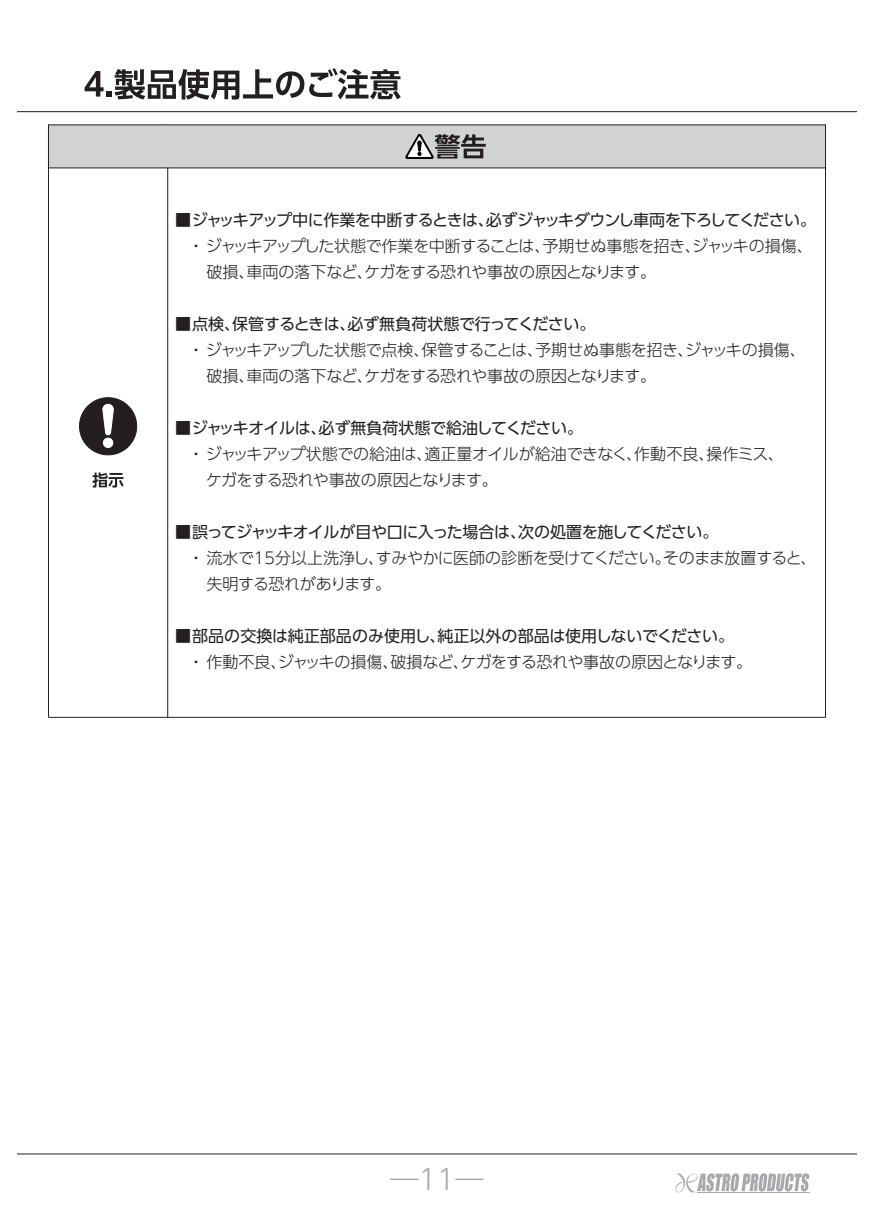
<style>
.page{position:relative;width:874px;height:1225px;background:#fff}
.page>*{position:absolute;margin:0;border:0;box-sizing:border-box;transform-origin:0 0}
.t1{font:300 28px "UD Shin Go Pr 6";color:#a8a9ad}
.t2{font:300 16px/26px "UD Shin Go Pr 6";letter-spacing:-.03em;color:#231f20}
.t3{font:16px "UD Shin Go Pr 6";letter-spacing:-.025em;color:#231f20}
.t4{font:16px "UD Shin Go Pr 6";color:#231f20}
</style>
<div class="page">
<svg style="left:675px;top:1173px;width:133px;height:20px"></svg>
<hr style="left:696px;top:1192px;width:113px;height:1px;background:#a8a9ad">
<hr style="left:17px;top:1153px;width:839px;height:1px;background:#231f20">
<hr style="left:48px;top:125px;width:1px;height:592px;background:#231f20">
<hr style="left:48px;top:717px;width:777px;height:1px;background:#231f20">
<hr style="left:824px;top:125px;width:1px;height:592px;background:#231f20">
<hr style="left:167px;top:125px;width:1px;height:592px;background:#231f20">
<div style="left:48px;top:124px;width:777px;height:44px;background:#d1d2d4"></div>
<svg style="left:405px;top:134px;width:80px;height:24px"></svg>
<svg style="left:79px;top:397px;width:59px;height:59px"></svg>
<svg style="left:92px;top:472px;width:32px;height:15px"></svg>
<hr style="left:17px;top:111px;width:839px;height:1px;background:#231f20">
<svg style="left:85px;top:68px;width:315px;height:32px"></svg>
<p class="t3" style="left:175px;top:207px;width:642px">■ ジャッキアップ中に作業を中断するときは、必ずジャッキダウンし車両を下ろしてください。</p>
<p class="t2" style="left:206px;top:232px;width:607px;text-indent:-18px">・ ジャッキアップした状態で作業を中断することは、予期せぬ事態を招き、ジャッキの損傷、破損、車両の落下など、ケガをする恐れや事故の原因となります。</p>
<p class="t3" style="left:175px;top:311px;width:421px">■ 点検、保管するときは、必ず無負荷状態で行ってください。</p>
<p class="t2" style="left:206px;top:336px;width:600px;text-indent:-18px">・ ジャッキアップした状態で点検、保管することは、予期せぬ事態を招き、ジャッキの損傷、破損、車両の落下など、ケガをする恐れや事故の原因となります。</p>
<p class="t3" style="left:175px;top:415px;width:409px">■ ジャッキオイルは、必ず無負荷状態で給油してください。</p>
<p class="t2" style="left:206px;top:440px;width:579px;text-indent:-18px">・ ジャッキアップ状態での給油は、適正量オイルが給油できなく、作動不良、操作ミス、ケガをする恐れや事故の原因となります。</p>
<p class="t3" style="left:175px;top:519px;width:544px">■ 誤ってジャッキオイルが目や口に入った場合は、次の処置を施してください。</p>
<p class="t2" style="left:206px;top:544px;width:611px;text-indent:-18px">・ 流水で15分以上洗浄し、すみやかに医師の診断を受けてください。そのまま放置すると、失明する恐れがあります。</p>
<p class="t4" style="left:175px;top:623px;width:560px">■ 部品の交換は純正部品のみ使用し、純正以外の部品は使用しないでください。</p>
<p class="t2" style="left:188px;top:648px;width:565px">・ 作動不良、ジャッキの損傷、破損など、ケガをする恐れや事故の原因となります。</p>
<h1 class="t1" style="left:390px;top:1156px;width:94px">―11―</h1>
</div>
